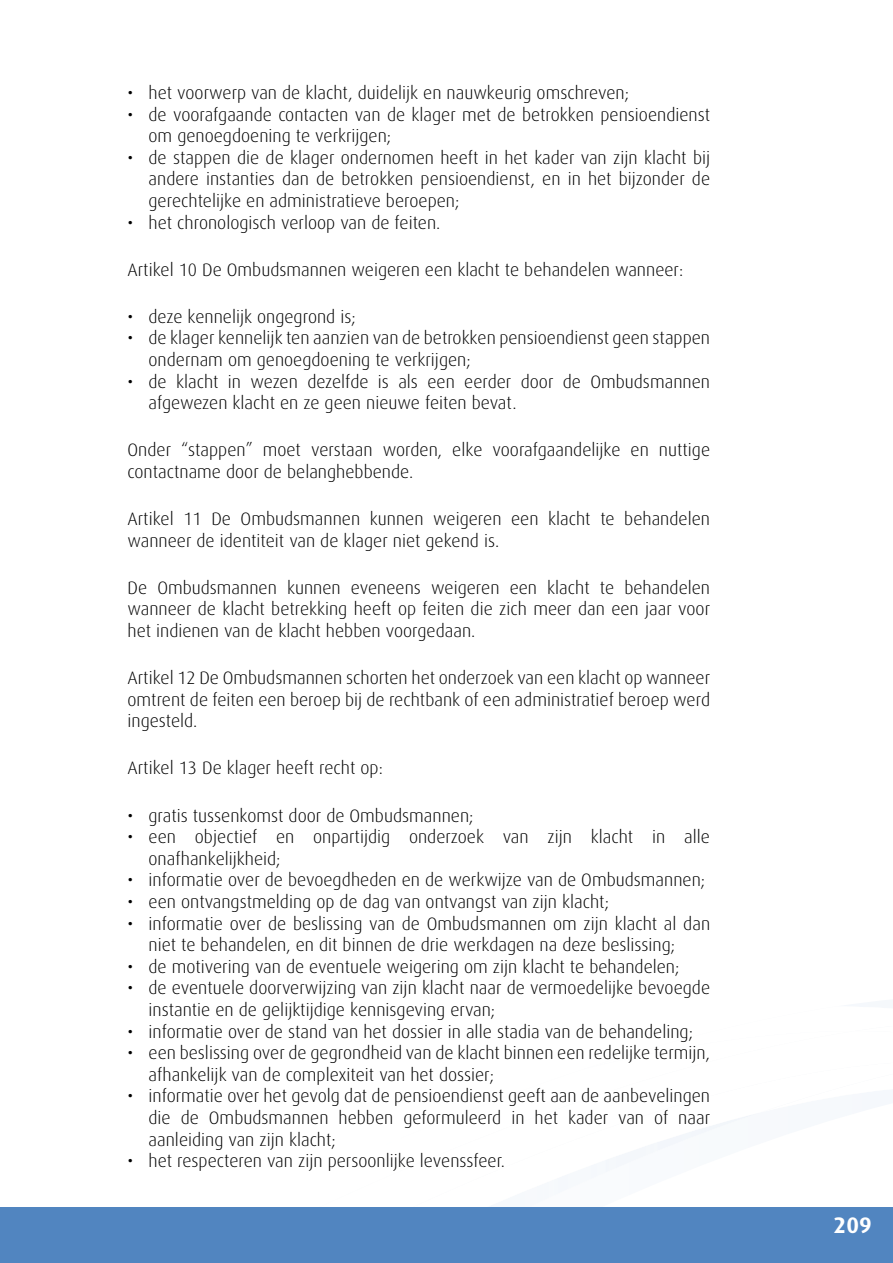
<style>
.page{position:relative;width:893px;height:1263px;background:#fff}
.page>*{position:absolute;margin:0;border:0;box-sizing:border-box;transform-origin:0 0}
.t1{font:700 22.5px "Dax";color:#fff}
.t2{font:300 18px/21.6px "Dax";color:#000}
.t3{font:18px/21.6px "Dax";color:#000}
</style>
<div class="page">
<img style="left:204px;top:1115px;width:689px;height:93px">
<div style="left:0;top:1208px;width:893px;height:55px;background:#5185c0"></div>
<p class="t2" style="left:149px;top:82px;width:563px">het voorwerp van de klacht, duidelijk en nauwkeurig omschreven;<br>de voorafgaande contacten van de klager met de betrokken pensioendienst om genoegdoening te verkrijgen;<br>de stappen die de klager ondernomen heeft in het kader van zijn klacht bij andere instanties dan de betrokken pensioendienst, en in het bijzonder de gerechtelijke en administratieve beroepen;<br>het chronologisch verloop van de feiten.</p>
<p class="t2" style="left:128px;top:259px;width:557px">Artikel 10 De Ombudsmannen weigeren een klacht te behandelen wanneer:</p>
<p class="t2" style="left:149px;top:306px;width:563px">deze kennelijk ongegrond is;<br>de klager kennelijk ten aanzien van de betrokken pensioendienst geen stappen ondernam om genoegdoening te verkrijgen;<br>de klacht in wezen dezelfde is als een eerder door de Ombudsmannen afgewezen klacht en ze geen nieuwe feiten bevat.</p>
<p class="t2" style="left:128px;top:439px;width:584px">Onder “stappen” moet verstaan worden, elke voorafgaandelijke en nuttige contactname door de belanghebbende.</p>
<p class="t2" style="left:128px;top:508px;width:584px">Artikel 11 De Ombudsmannen kunnen weigeren een klacht te behandelen wanneer de identiteit van de klager niet gekend is.</p>
<p class="t2" style="left:128px;top:577px;width:584px;text-align:justify">De Ombudsmannen kunnen eveneens weigeren een klacht te behandelen wanneer de klacht betrekking heeft op feiten die zich meer dan een jaar voor het indienen van de klacht hebben voorgedaan.</p>
<p class="t2" style="left:128px;top:667px;width:584px;text-align:justify">Artikel 12 De Ombudsmannen schorten het onderzoek van een klacht op wanneer omtrent de feiten een beroep bij de rechtbank of een administratief beroep werd ingesteld.</p>
<p class="t2" style="left:128px;top:758px;width:257px">Artikel 13 De klager heeft recht op:</p>
<p class="t2" style="left:149px;top:805px;width:563px">gratis tussenkomst door de Ombudsmannen;<br>een objectief en onpartijdig onderzoek van zijn klacht in alle onafhankelijkheid;<br>informatie over de bevoegdheden en de werkwijze van de Ombudsmannen; een ontvangstmelding op de dag van ontvangst van zijn klacht;<br>informatie over de beslissing van de Ombudsmannen om zijn klacht al dan niet te behandelen, en dit binnen de drie werkdagen na deze beslissing;<br>de motivering van de eventuele weigering om zijn klacht te behandelen;<br>de eventuele doorverwijzing van zijn klacht naar de vermoedelijke bevoegde instantie en de gelijktijdige kennisgeving ervan;<br>informatie over de stand van het dossier in alle stadia van de behandeling; een beslissing over de gegrondheid van de klacht binnen een redelijke termijn, afhankelijk van de complexiteit van het dossier;<br>informatie over het gevolg dat de pensioendienst geeft aan de aanbevelingen die de Ombudsmannen hebben geformuleerd in het kader van of naar aanleiding van zijn klacht;<br>het respecteren van zijn persoonlijke levenssfeer.</p>
<p class="t3" style="left:128px;top:82px;width:7px">• •</p>
<p class="t3" style="left:128px;top:147px;width:7px">•</p>
<p class="t3" style="left:128px;top:212px;width:7px">•</p>
<p class="t3" style="left:128px;top:306px;width:7px">• •</p>
<p class="t3" style="left:128px;top:371px;width:7px">•</p>
<p class="t3" style="left:128px;top:805px;width:7px">• •</p>
<p class="t3" style="left:128px;top:869px;width:7px;text-align:justify">• • •</p>
<p class="t3" style="left:128px;top:956px;width:7px">• •</p>
<p class="t3" style="left:128px;top:1021px;width:7px">• •</p>
<p class="t3" style="left:128px;top:1085px;width:7px">•</p>
<p class="t3" style="left:128px;top:1150px;width:7px">•</p>
<p class="t1" style="left:834px;top:1213px;width:40px">209</p>
</div>
